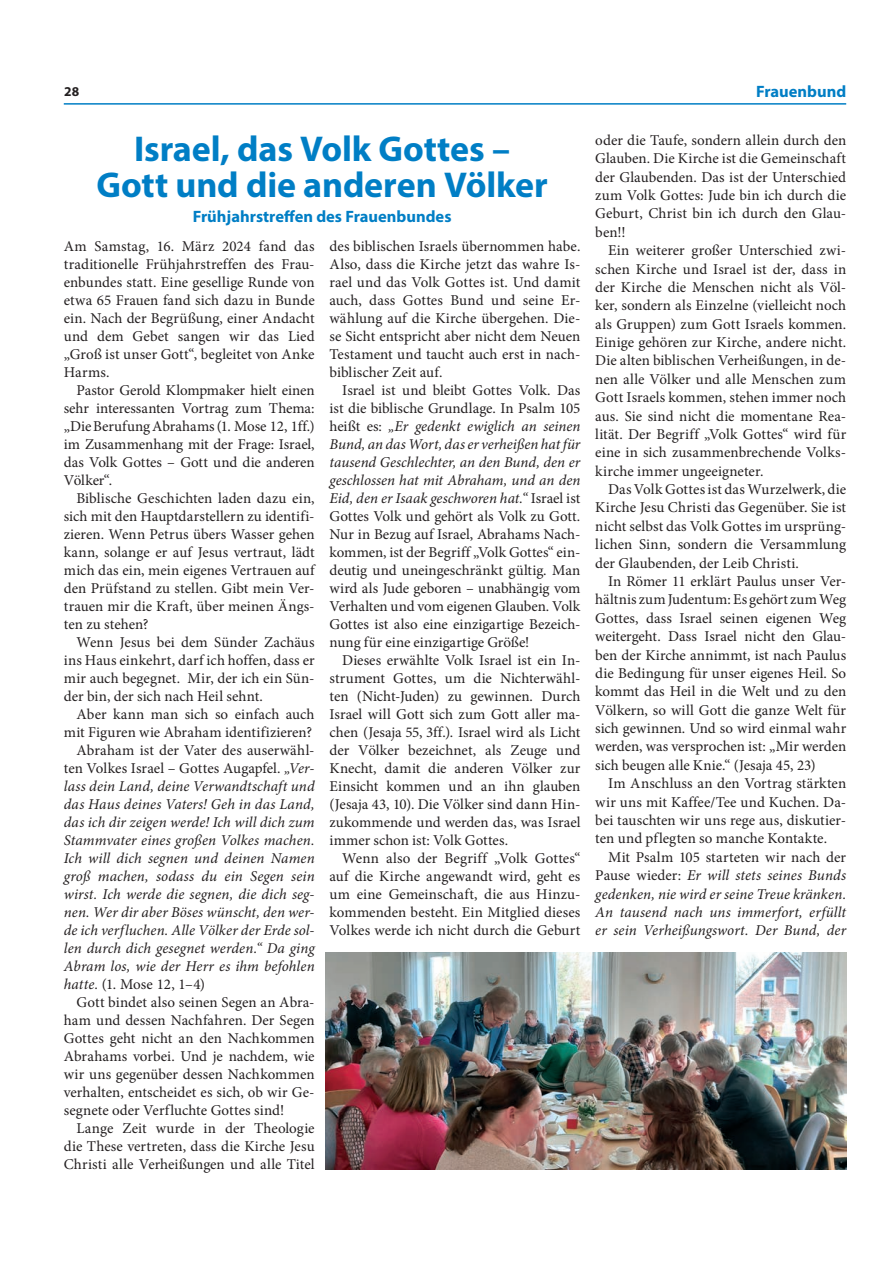
<style>
.page{position:relative;width:893px;height:1263px;background:#fff}
.page>*{position:absolute;margin:0;border:0;box-sizing:border-box;transform-origin:0 0}
.t1{font:700 36px/36px "Myriad Pro";letter-spacing:-.005em;color:#007ec5;text-align:center}
.t2{font:700 16.5px "Myriad Pro";color:#007ec5}
.t3{font:15px/18px "Minion Pro";color:#231f20;text-align:justify}
.t4{font:italic 15px/18.5px "Minion Pro";letter-spacing:.005em;color:#231f20;text-align:justify}
.t5{font:700 13.5px "Myriad Pro";color:#231f20}
.s1{font-style:normal}
.s2{font-style:italic}
</style>
<div class="page">
<hr style="left:64px;top:103px;width:782px;height:2px;background:#007ec5">
<img style="left:325px;top:952px;width:521px;height:217px">
<p class="t5" style="left:64px;top:82px;width:17px">28</p>
<p class="t2" style="left:756px;top:81px;width:92px">Frauenbund</p>
<p class="t3" style="left:595px;top:131px;width:252px;line-height:18.5px">oder die Taufe, sondern allein durch den Glauben. Die Kirche ist die Gemeinschaft der Glaubenden. Das ist der Unterschied zum Volk Gottes: Jude bin ich durch die Geburt, Christ bin ich durch den Glau&shy;ben!!</p>
<p class="t3" style="left:595px;top:241px;width:252px;line-height:18.5px;text-indent:13px">Ein weiterer großer Unterschied zwi&shy;schen Kirche und Israel ist der, dass in der Kirche die Menschen nicht als Völ&shy;ker, sondern als Einzelne (vielleicht noch als Gruppen) zum Gott Israels kommen.<br>Einige gehören zur Kirche, andere nicht.<br>Die alten biblischen Verheißungen, in de&shy;nen alle Völker und alle Menschen zum Gott Israels kommen, stehen immer noch aus. Sie sind nicht die momentane Rea&shy;lität. Der Begriff „Volk Gottes“ wird für eine in sich zusammenbrechende Volks&shy;kirche immer ungeeigneter.</p>
<p class="t3" style="left:595px;top:480px;width:252px;line-height:18.5px;text-indent:13px">Das Volk Gottes ist das Wurzelwerk, die Kirche Jesu Christi das Gegenüber. Sie ist nicht selbst das Volk Gottes im ursprüng&shy;lichen Sinn, sondern die Versammlung der Glaubenden, der Leib Christi.</p>
<p class="t3" style="left:595px;top:572px;width:252px;line-height:18.5px;text-indent:13px">In Römer 11 erklärt Paulus unser Ver&shy;hältnis zum Judentum: Es gehört zum Weg Gottes, dass Israel seinen eigenen Weg weitergeht. Dass Israel nicht den Glau&shy;ben der Kirche annimmt, ist nach Paulus die Bedingung für unser eigenes Heil. So kommt das Heil in die Welt und zu den Völkern, so will Gott die ganze Welt für sich gewinnen. Und so wird einmal wahr werden, was versprochen ist: „Mir werden sich beugen alle Knie.“ (Jesaja 45, 23)</p>
<p class="t3" style="left:595px;top:774px;width:252px;line-height:18.5px;text-indent:13px">Im Anschluss an den Vortrag stärkten wir uns mit Kaffee/Tee und Kuchen. Da&shy;bei tauschten wir uns rege aus, diskutier&shy;ten und pflegten so manche Kontakte.</p>
<p class="t4" style="left:595px;top:848px;width:252px;text-indent:13px"><span class="s1">Mit Psalm 105 starteten wir nach der Pause wieder:</span> Er will stets seines Bunds gedenken, nie wird er seine Treue kränken.<br>An tausend nach uns immerfort, erfüllt er sein Verheißungswort. Der Bund, der</p>
<h1 class="t1" style="left:96px;top:130px;width:453px">Israel, das Volk Gottes –<br>Gott und die anderen Völker</h1>
<p class="t2" style="left:193px;top:206px;width:260px">Frühjahrstreffen des Frauenbundes</p>
<p class="t3" style="left:330px;top:238px;width:252px">des biblischen Israels übernommen habe.<br>Also, dass die Kirche jetzt das wahre Is&shy;rael und das Volk Gottes ist. Und damit auch, dass Gottes Bund und seine Er&shy;wählung auf die Kirche übergehen. Die&shy;se Sicht entspricht aber nicht dem Neuen Testament und taucht auch erst in nach&shy;biblischer Zeit auf.</p>
<p class="t3" style="left:330px;top:382px;width:252px;text-indent:13px">Israel ist und bleibt Gottes Volk. Das ist die biblische Grundlage. In Psalm 105 heißt es: <span class="s2">„Er gedenkt ewiglich an seinen Bund, an das Wort, das er verheißen hat für tausend Geschlechter, an den Bund, den er geschlossen hat mit Abraham, und an den Eid, den er Isaak geschworen hat.“</span> Israel ist Gottes Volk und gehört als Volk zu Gott.<br>Nur in Bezug auf Israel, Abrahams Nach&shy;kommen, ist der Begriff „Volk Gottes“ ein&shy;deutig und uneingeschränkt gültig. Man wird als Jude geboren – unabhängig vom Verhalten und vom eigenen Glauben. Volk Gottes ist also eine einzigartige Bezeich&shy;nung für eine einzigartige Größe!</p>
<p class="t3" style="left:330px;top:652px;width:252px;text-indent:13px">Dieses erwählte Volk Israel ist ein In&shy;strument Gottes, um die Nichterwähl&shy;ten (Nicht-Juden) zu gewinnen. Durch Israel will Gott sich zum Gott aller ma&shy;chen (Jesaja 55, 3ff.). Israel wird als Licht der Völker bezeichnet, als Zeuge und Knecht, damit die anderen Völker zur Einsicht kommen und an ihn glauben (Jesaja 43, 10). Die Völker sind dann Hin&shy;zukommende und werden das, was Israel immer schon ist: Volk Gottes.</p>
<p class="t3" style="left:330px;top:850px;width:252px;text-indent:13px">Wenn also der Begriff „Volk Gottes“ auf die Kirche angewandt wird, geht es um eine Gemeinschaft, die aus Hinzu&shy;kommenden besteht. Ein Mitglied dieses Volkes werde ich nicht durch die Geburt</p>
<p class="t3" style="left:64px;top:237px;width:252px">Am Samstag, 16. März 2024 fand das traditionelle Frühjahrstreffen des Frau&shy;enbundes statt. Eine gesellige Runde von etwa 65 Frauen fand sich dazu in Bunde ein. Nach der Begrüßung, einer Andacht und dem Gebet sangen wir das Lied „Groß ist unser Gott“, begleitet von Anke Harms.</p>
<p class="t3" style="left:64px;top:381px;width:252px;text-indent:13px">Pastor Gerold Klompmaker hielt einen sehr interessanten Vortrag zum Thema: „Die Berufung Abrahams (1. Mose 12, 1ff.) im Zusammenhang mit der Frage: Israel, das Volk Gottes – Gott und die anderen Völker“.</p>
<p class="t3" style="left:64px;top:489px;width:252px;text-indent:13px">Biblische Geschichten laden dazu ein, sich mit den Hauptdarstellern zu identifi&shy;zieren. Wenn Petrus übers Wasser gehen kann, solange er auf Jesus vertraut, lädt mich das ein, mein eigenes Vertrauen auf den Prüfstand zu stellen. Gibt mein Ver&shy;trauen mir die Kraft, über meinen Ängs&shy;ten zu stehen?</p>
<p class="t3" style="left:64px;top:633px;width:252px;text-indent:13px">Wenn Jesus bei dem Sünder Zachäus ins Haus einkehrt, darf ich hoffen, dass er mir auch begegnet. Mir, der ich ein Sün&shy;der bin, der sich nach Heil sehnt.</p>
<p class="t3" style="left:77px;top:705px;width:240px">Aber kann man sich so einfach auch</p>
<p class="t3" style="left:64px;top:723px;width:250px">mit Figuren wie Abraham identifizieren?</p>
<p class="t3" style="left:77px;top:741px;width:240px">Abraham ist der Vater des auserwähl-</p>
<p class="t3" style="left:64px;top:759px;width:252px">ten Volkes Israel – Gottes Augapfel. <span class="s2">„Ver-</span></p>
<p class="t4" style="left:64px;top:777px;width:252px">lass dein Land, deine Verwandtschaft und</p>
<p class="t4" style="left:64px;top:795px;width:252px">das Haus deines Vaters! Geh in das Land,</p>
<p class="t4" style="left:64px;top:813px;width:252px">das ich dir zeigen werde! Ich will dich zum</p>
<p class="t4" style="left:64px;top:831px;width:252px">Stammvater eines großen Volkes machen.</p>
<p class="t4" style="left:64px;top:849px;width:252px">Ich will dich segnen und deinen Namen</p>
<p class="t4" style="left:64px;top:867px;width:252px">groß machen, sodass du ein Segen sein</p>
<p class="t4" style="left:64px;top:885px;width:252px">wirst. Ich werde die segnen, die dich seg-</p>
<p class="t4" style="left:64px;top:903px;width:252px">nen. Wer dir aber Böses wünscht, den wer-</p>
<p class="t4" style="left:64px;top:921px;width:252px">de ich verfluchen. Alle Völker der Erde sol-</p>
<p class="t4" style="left:64px;top:939px;width:252px">len durch dich gesegnet werden.“ Da ging</p>
<p class="t4" style="left:64px;top:957px;width:252px">Abram los, wie der Herr es ihm befohlen</p>
<p class="t3" style="left:64px;top:975px;width:143px"><span class="s2">hatte.</span> (1. Mose 12, 1–4)</p>
<p class="t3" style="left:77px;top:993px;width:240px">Gott bindet also seinen Segen an Abra-</p>
<p class="t3" style="left:64px;top:1011px;width:252px">ham und dessen Nachfahren. Der Segen</p>
<p class="t3" style="left:64px;top:1029px;width:252px">Gottes geht nicht an den Nachkommen</p>
<p class="t3" style="left:64px;top:1047px;width:252px">Abrahams vorbei. Und je nachdem, wie</p>
<p class="t3" style="left:64px;top:1065px;width:252px">wir uns gegenüber dessen Nachkommen</p>
<p class="t3" style="left:64px;top:1083px;width:252px">verhalten, entscheidet es sich, ob wir Ge-</p>
<p class="t3" style="left:64px;top:1101px;width:222px">segnete oder Verfluchte Gottes sind!</p>
<p class="t3" style="left:77px;top:1119px;width:240px">Lange Zeit wurde in der Theologie</p>
<p class="t3" style="left:64px;top:1137px;width:252px">die These vertreten, dass die Kirche Jesu</p>
<p class="t3" style="left:64px;top:1155px;width:252px">Christi alle Verheißungen und alle Titel</p>
</div>
